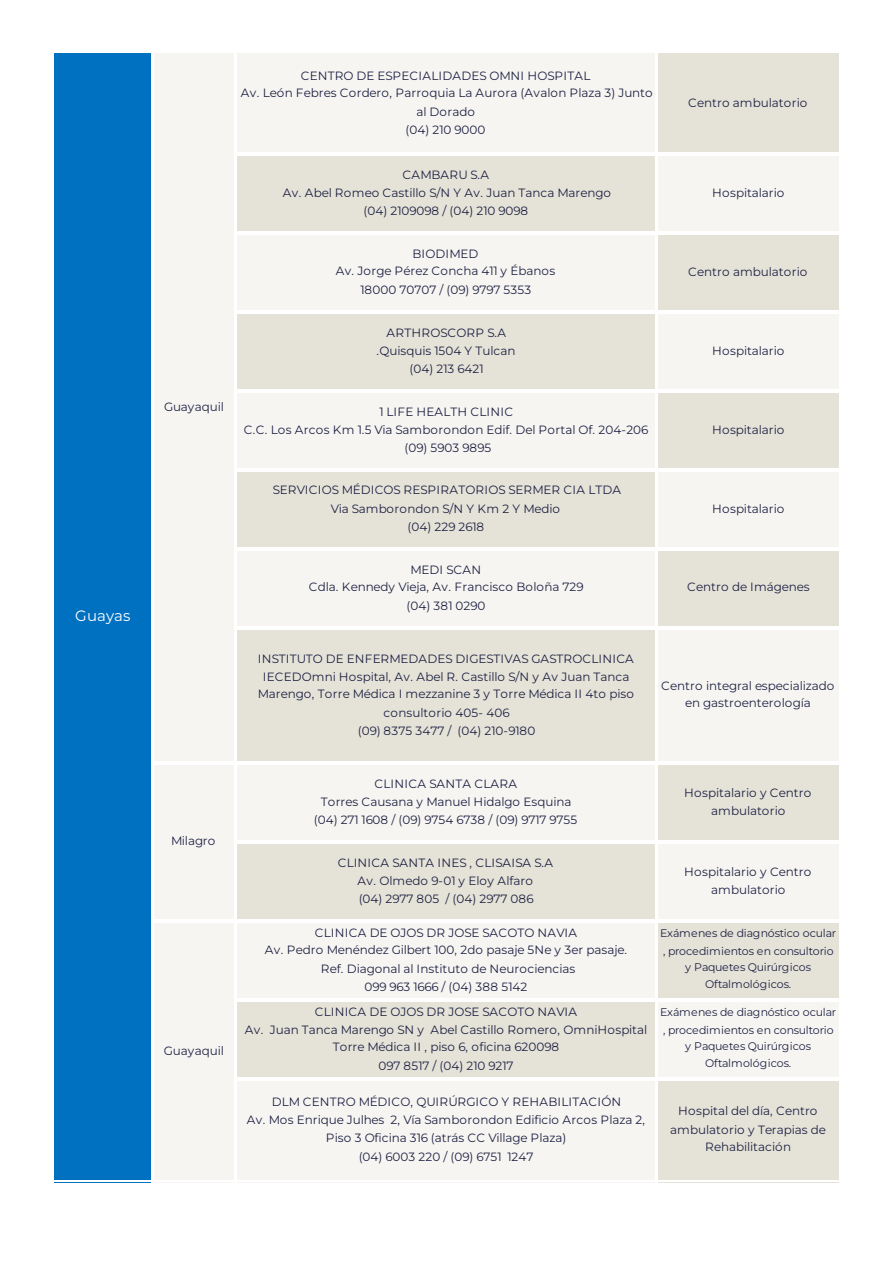
<style>
.page{position:relative;width:893px;height:1263px;background:#fff}
.page>*{position:absolute;margin:0;border:0;box-sizing:border-box;transform-origin:0 0}
.t1{font:15px "Montserrat";letter-spacing:.01em;color:#fff}
.t2{font:12px/18px "Montserrat";color:#1e2243;text-align:center}
.t3{font:12px "Montserrat";letter-spacing:-.02em;color:#1e2243}
.t4{font:10.95px/18px "Montserrat";letter-spacing:-.015em;color:#1e2243}
.t5{font:10.95px/17px "Montserrat";letter-spacing:.005em;color:#1e2243;text-align:center}
</style>
<div class="page">
<div style="left:53px;top:52px;width:100px;height:102px;background:#0070c0"></div>
<div style="left:152px;top:52px;width:505px;height:102px;background:#f7f5f2"></div>
<div style="left:656px;top:52px;width:185px;height:102px;background:#e5e2d8"></div>
<div style="left:53px;top:153px;width:100px;height:80px;background:#0070c0"></div>
<div style="left:152px;top:153px;width:84px;height:80px;background:#f7f5f2"></div>
<div style="left:235px;top:153px;width:422px;height:80px;background:#e5e2d8"></div>
<div style="left:656px;top:153px;width:185px;height:80px;background:#f7f5f2"></div>
<div style="left:53px;top:232px;width:100px;height:80px;background:#0070c0"></div>
<div style="left:152px;top:232px;width:505px;height:80px;background:#f7f5f2"></div>
<div style="left:656px;top:232px;width:185px;height:80px;background:#e5e2d8"></div>
<div style="left:53px;top:311px;width:100px;height:80px;background:#0070c0"></div>
<div style="left:152px;top:311px;width:84px;height:80px;background:#f7f5f2"></div>
<div style="left:235px;top:311px;width:422px;height:80px;background:#e5e2d8"></div>
<div style="left:656px;top:311px;width:185px;height:80px;background:#f7f5f2"></div>
<div style="left:53px;top:390px;width:100px;height:80px;background:#0070c0"></div>
<div style="left:152px;top:390px;width:505px;height:80px;background:#f7f5f2"></div>
<div style="left:656px;top:390px;width:185px;height:80px;background:#e5e2d8"></div>
<div style="left:53px;top:469px;width:100px;height:80px;background:#0070c0"></div>
<div style="left:152px;top:469px;width:84px;height:80px;background:#f7f5f2"></div>
<div style="left:235px;top:469px;width:422px;height:80px;background:#e5e2d8"></div>
<div style="left:656px;top:469px;width:185px;height:80px;background:#f7f5f2"></div>
<div style="left:53px;top:548px;width:100px;height:80px;background:#0070c0"></div>
<div style="left:152px;top:548px;width:505px;height:80px;background:#f7f5f2"></div>
<div style="left:656px;top:548px;width:185px;height:80px;background:#e5e2d8"></div>
<div style="left:53px;top:627px;width:100px;height:136px;background:#0070c0"></div>
<div style="left:152px;top:627px;width:84px;height:136px;background:#f7f5f2"></div>
<div style="left:235px;top:627px;width:422px;height:136px;background:#e5e2d8"></div>
<div style="left:656px;top:627px;width:185px;height:136px;background:#f7f5f2"></div>
<div style="left:53px;top:762px;width:100px;height:80px;background:#0070c0"></div>
<div style="left:152px;top:762px;width:505px;height:80px;background:#f7f5f2"></div>
<div style="left:656px;top:762px;width:185px;height:80px;background:#e5e2d8"></div>
<div style="left:53px;top:841px;width:100px;height:80px;background:#0070c0"></div>
<div style="left:152px;top:841px;width:84px;height:80px;background:#f7f5f2"></div>
<div style="left:235px;top:841px;width:422px;height:80px;background:#e5e2d8"></div>
<div style="left:656px;top:841px;width:185px;height:80px;background:#f7f5f2"></div>
<div style="left:53px;top:920px;width:100px;height:80px;background:#0070c0"></div>
<div style="left:152px;top:920px;width:505px;height:80px;background:#f7f5f2"></div>
<div style="left:656px;top:920px;width:185px;height:80px;background:#e5e2d8"></div>
<div style="left:53px;top:999px;width:100px;height:80px;background:#0070c0"></div>
<div style="left:152px;top:999px;width:84px;height:80px;background:#f7f5f2"></div>
<div style="left:235px;top:999px;width:422px;height:80px;background:#e5e2d8"></div>
<div style="left:656px;top:999px;width:185px;height:80px;background:#f7f5f2"></div>
<div style="left:53px;top:1078px;width:100px;height:104px;background:#0070c0"></div>
<div style="left:152px;top:1078px;width:505px;height:104px;background:#f7f5f2"></div>
<div style="left:656px;top:1078px;width:185px;height:104px;background:#e5e2d8"></div>
<hr style="left:52px;top:51px;width:2px;height:1131px;background:#fff">
<hr style="left:151px;top:51px;width:3px;height:1131px;background:#fff">
<hr style="left:234px;top:51px;width:3px;height:1131px;background:#fff">
<hr style="left:655px;top:51px;width:3px;height:1131px;background:#fff">
<hr style="left:839px;top:51px;width:2px;height:1131px;background:#fff">
<hr style="left:54px;top:51px;width:787px;height:2px;background:#fff">
<hr style="left:237px;top:152px;width:604px;height:3px;background:#fff">
<hr style="left:237px;top:231px;width:604px;height:3px;background:#fff">
<hr style="left:237px;top:310px;width:604px;height:3px;background:#fff">
<hr style="left:237px;top:389px;width:604px;height:3px;background:#fff">
<hr style="left:237px;top:468px;width:604px;height:3px;background:#fff">
<hr style="left:237px;top:547px;width:604px;height:3px;background:#fff">
<hr style="left:237px;top:626px;width:604px;height:3px;background:#fff">
<hr style="left:154px;top:761px;width:687px;height:3px;background:#fff">
<hr style="left:237px;top:840px;width:604px;height:3px;background:#fff">
<hr style="left:154px;top:919px;width:687px;height:3px;background:#fff">
<hr style="left:237px;top:998px;width:604px;height:3px;background:#fff">
<hr style="left:237px;top:1077px;width:604px;height:3px;background:#fff">
<hr style="left:54px;top:1180px;width:787px;height:2px;background:#fff">
<p class="t1" style="left:75px;top:606px;width:57px">Guayas</p>
<p class="t2" style="left:164px;top:397px;width:62px">Guayaquil</p>
<p class="t3" style="left:171px;top:833px;width:46px">Milagro</p>
<p class="t2" style="left:164px;top:1041px;width:62px">Guayaquil</p>
<p class="t2" style="left:241px;top:67px;width:413px;line-height:17px">CENTRO DE ESPECIALIDADES OMNI HOSPITAL<br>Av. León Febres Cordero, Parroquia La Aurora (Avalon Plaza 3) Junto</p>
<p class="t2" style="left:406px;top:102px;width:81px">al Dorado (04) 210 9000</p>
<p class="t2" style="left:283px;top:165px;width:330px">CAMBARU S.A<br>Av. Abel Romeo Castillo S/N Y Av. Juan Tanca Marengo (04) 2109098 / (04) 210 9098</p>
<p class="t2" style="left:336px;top:245px;width:221px;line-height:17px">BIODIMED<br>Av. Jorge Pérez Concha 411 y Ébanos</p>
<p class="t2" style="left:361px;top:280px;width:172px">18000 70707 / (09) 9797 5353</p>
<p class="t2" style="left:377px;top:323px;width:140px">ARTHROSCORP S.A .Quisquis 1504 Y Tulcan (04) 213 6421</p>
<p class="t2" style="left:244px;top:402px;width:406px">1 LIFE HEALTH CLINIC<br>C.C. Los Arcos Km 1.5 Via Samborondon Edif. Del Portal Of. 204-206 (09) 5903 9895</p>
<p class="t2" style="left:273px;top:480px;width:350px;line-height:18.5px">SERVICIOS MÉDICOS RESPIRATORIOS SERMER CIA LTDA<br>Via Samborondon S/N Y Km 2 Y Medio<br>(04) 229 2618</p>
<p class="t2" style="left:309px;top:561px;width:276px;line-height:17px">MEDI SCAN<br>Cdla. Kennedy Vieja, Av. Francisco Boloña 729</p>
<p class="t2" style="left:407px;top:596px;width:80px">(04) 381 0290</p>
<p class="t2" style="left:688px;top:93px;width:121px">Centro ambulatorio</p>
<p class="t2" style="left:712px;top:183px;width:74px">Hospitalario</p>
<p class="t2" style="left:688px;top:262px;width:121px">Centro ambulatorio</p>
<p class="t2" style="left:712px;top:341px;width:74px">Hospitalario</p>
<p class="t2" style="left:712px;top:420px;width:74px">Hospitalario</p>
<p class="t2" style="left:712px;top:499px;width:74px">Hospitalario</p>
<p class="t2" style="left:687px;top:577px;width:124px">Centro de Imágenes</p>
<p class="t2" style="left:258px;top:650px;width:378px;line-height:17.5px">INSTITUTO DE ENFERMEDADES DIGESTIVAS GASTROCLINICA<br>IECEDOmni Hospital, Av. Abel R. Castillo S/N y Av Juan Tanca<br>Marengo, Torre Médica I mezzanine 3 y Torre Médica II 4to piso</p>
<p class="t2" style="left:358px;top:703px;width:179px">consultorio 405- 406<br>(09) 8375 3477 / (04) 210-9180</p>
<p class="t2" style="left:661px;top:677px;width:175px;line-height:17px">Centro integral especializado en gastroenterología</p>
<p class="t2" style="left:314px;top:774px;width:265px">CLINICA SANTA CLARA<br>Torres Causana y Manuel Hidalgo Esquina (04) 271 1608 / (09) 9754 6738 / (09) 9717 9755</p>
<p class="t2" style="left:684px;top:783px;width:129px">Hospitalario y Centro ambulatorio</p>
<p class="t2" style="left:338px;top:853px;width:217px">CLINICA SANTA INES , CLISAISA S.A<br>Av. Olmedo 9-01 y Eloy Alfaro<br>(04) 2977 805 / (04) 2977 086</p>
<p class="t2" style="left:684px;top:862px;width:129px">Hospitalario y Centro ambulatorio</p>
<p class="t2" style="left:265px;top:924px;width:364px;line-height:17px">CLINICA DE OJOS DR JOSE SACOTO NAVIA<br>Av. Pedro Menéndez Gilbert 100, 2do pasaje 5Ne y 3er pasaje.</p>
<p class="t2" style="left:321px;top:959px;width:256px">Ref. Diagonal al Instituto de Neurociencias<br>099 963 1666 / (04) 388 5142</p>
<p class="t4" style="left:660px;top:924px;width:178px">Exámenes de diagnóstico ocular , procedimientos en consultorio</p>
<p class="t5" style="left:685px;top:958px;width:128px">y Paquetes Quirúrgicos<br>Oftalmológicos.</p>
<p class="t2" style="left:245px;top:1003px;width:404px;line-height:17.5px">CLINICA DE OJOS DR JOSE SACOTO NAVIA<br>Av. Juan Tanca Marengo SN y Abel Castillo Romero, OmniHospital<br>Torre Médica II , piso 6, oficina 620098</p>
<p class="t2" style="left:379px;top:1056px;width:136px">097 8517 / (04) 210 9217</p>
<p class="t4" style="left:660px;top:1003px;width:178px">Exámenes de diagnóstico ocular , procedimientos en consultorio</p>
<p class="t5" style="left:685px;top:1037px;width:128px">y Paquetes Quirúrgicos<br>Oftalmológicos.</p>
<p class="t2" style="left:247px;top:1092px;width:400px">DLM CENTRO MÉDICO, QUIRÚRGICO Y REHABILITACIÓN<br>Av. Mos Enrique Julhes 2, Vía Samborondon Edificio Arcos Plaza 2, Piso 3 Oficina 316 (atrás CC Village Plaza)<br>(04) 6003 220 / (09) 6751 1247</p>
<p class="t2" style="left:670px;top:1101px;width:158px;line-height:19px">Hospital del día, Centro ambulatorio y Terapias de</p>
<p class="t2" style="left:705px;top:1137px;width:88px">Rehabilitación</p>
</div>
